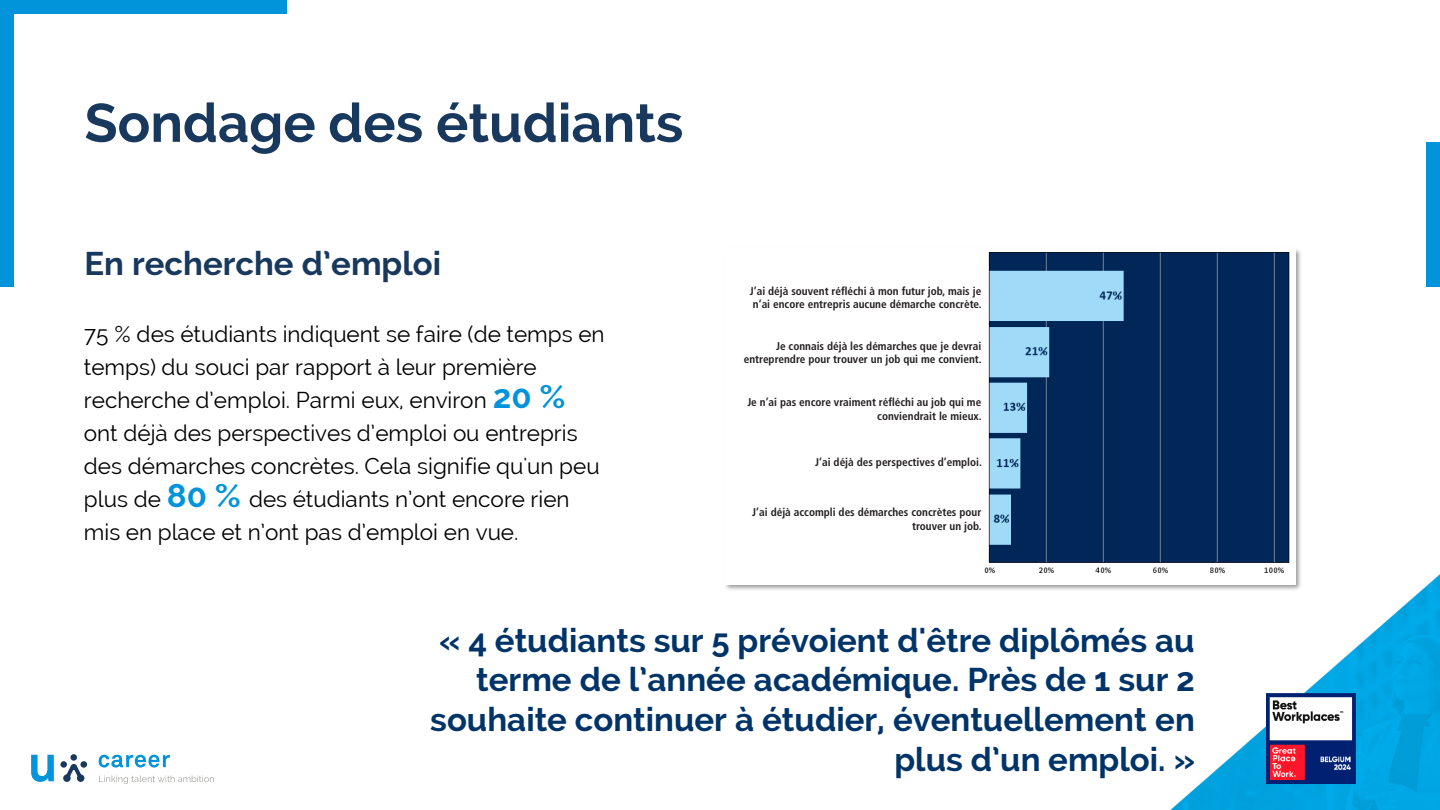
<style>
.page{position:relative;width:1440px;height:810px;background:#fff}
.page>*{position:absolute;margin:0;border:0;box-sizing:border-box;transform-origin:0 0}
.t1{font:700 54px "Raleway";color:#18395d}
.t2{font:700 33px/39.6px "Raleway";color:#003469;text-align:right}
.t3{font:700 33px "Raleway";color:#18395d}
.t4{font:22.5px/33px "Raleway";color:#000}
.t5{font:700 condensed 11.25px/13.5px "Frutiger LT Std";color:#231f20;text-align:right}
.s1{font-weight:700;font-size:33px;color:#0194da}
</style>
<div class="page">
<img style="left:31px;top:574px;width:1409px;height:236px">
<div style="left:60px;top:761px;width:7px;height:7px;background:#18395d;border-radius:50%"></div>
<div style="left:80px;top:761px;width:7px;height:7px;background:#18395d;border-radius:50%"></div>
<div style="left:70px;top:754px;width:7px;height:7px;background:#18395d;border-radius:50%"></div>
<svg style="left:63px;top:764px;width:22px;height:18px"></svg>
<svg style="left:31px;top:755px;width:23px;height:27px"></svg>
<svg style="left:99px;top:755px;width:71px;height:13px"></svg>
<svg style="left:99px;top:775px;width:115px;height:9px"></svg>
<img style="left:1266px;top:693px;width:90px;height:91px">
<div style="left:1426px;top:142px;width:14px;height:145px;background:#0194da"></div>
<div style="left:0;top:0;width:14px;height:287px;background:#0194da"></div>
<div style="left:0;top:0;width:287px;height:14px;background:#0194da"></div>
<img style="left:722px;top:249px;width:582px;height:345px">
<img style="left:725px;top:249px;width:570px;height:336px">
<div style="left:395px;top:615px;width:811px;height:130px;background:#fff"></div>
<div style="left:894px;top:740px;width:272px;height:38px;background:#fff"></div>
<div style="left:1166px;top:740px;width:8px;height:38px;background:#fff"></div>
<div style="left:1174px;top:740px;width:21px;height:38px;background:#fff"></div>
<div style="left:727px;top:252px;width:261px;height:312px;background:#fff"></div>
<h1 class="t1" style="left:84px;top:92px;width:600px">Sondage des étudiants</h1>
<h2 class="t3" style="left:84px;top:244px;width:358px">En recherche d’emploi</h2>
<p class="t4" style="left:84px;top:317px;width:522px">75 % des étudiants indiquent se faire (de temps en temps) du souci par rapport à leur première recherche d’emploi. Parmi eux, environ <span class="s1">20 % </span>ont déjà des perspectives d’emploi ou entrepris des démarches concrètes. Cela signifie qu'un peu plus de <span class="s1">80 %</span> des étudiants n’ont encore rien mis en place et n’ont pas d’emploi en vue.</p>
<p class="t5" style="left:750px;top:284px;width:233px;text-align:left">J’ai déjà souvent réfléchi à mon futur job, mais je n’ai encore entrepris aucune démarche concrète.</p>
<p class="t5" style="left:744px;top:339px;width:240px">Je connais déjà les démarches que je devrai entreprendre pour trouver un job qui me convient.</p>
<p class="t5" style="left:748px;top:396px;width:236px">Je n’ai pas encore vraiment réfléchi au job qui me conviendrait le mieux.</p>
<p class="t5" style="left:815px;top:456px;width:168px">J’ai déjà des perspectives d’emploi.</p>
<p class="t5" style="left:752px;top:506px;width:231px">J’ai déjà accompli des démarches concrètes pour trouver un job.</p>
<h2 class="t2" style="left:430px;top:621px;width:766px">« 4 étudiants sur 5 prévoient d'être diplômés au terme de l’année académique. Près de 1 sur 2 souhaite continuer à étudier, éventuellement en plus d’un emploi. »</h2>
</div>
